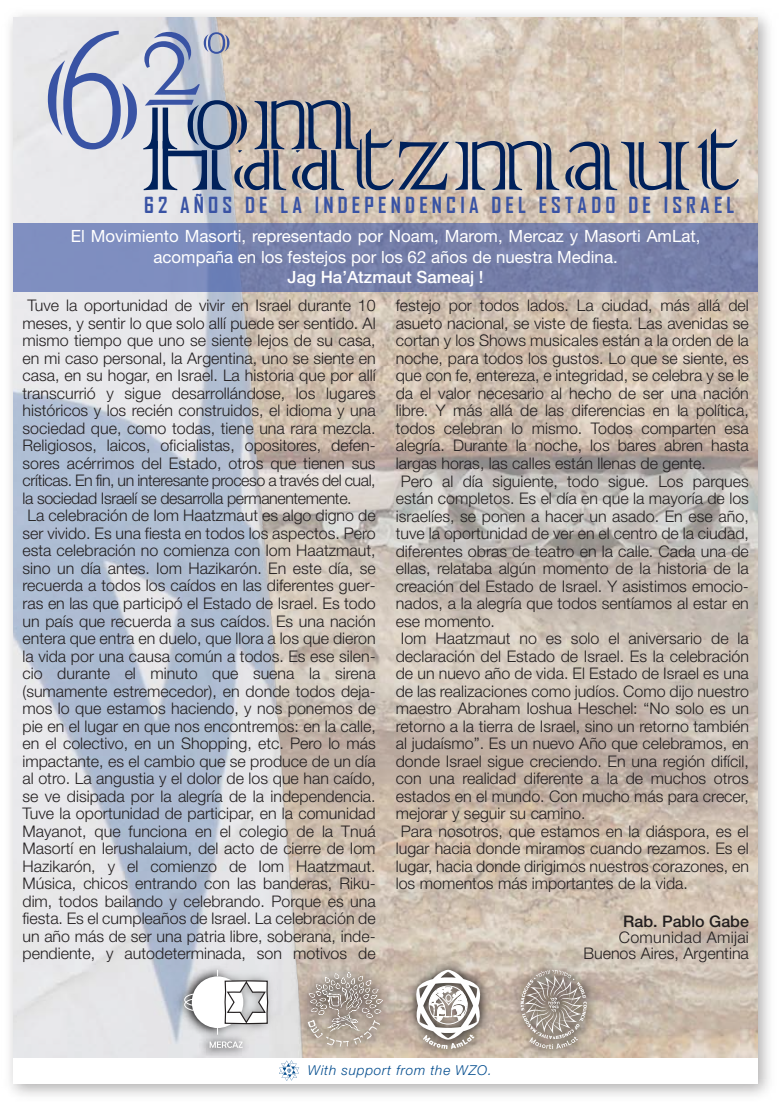
<style>
.page{position:relative;width:782px;height:1102px;background:#fff}
.page>*{position:absolute;margin:0;border:0;box-sizing:border-box;transform-origin:0 0}
.t1{font:214.12px "Colonna";color:#3953a4}
.t2{font:58.75px "Colonna";color:#3953a4}
.t3{font:700 21.25px "Agency FB";letter-spacing:.195em;color:#3953a4}
.t4{font:16.88px/20.2px "Helvetica Neue";color:#fff;text-align:center}
.t5{font:500 16.88px "Helvetica Neue";color:#fff}
.t6{font:300 16px/16.2px "Helvetica Neue";color:#231f20;text-align:right}
.t7{font:300 16px "Helvetica Neue";letter-spacing:-.025em;color:#231f20}
.t8{font:500 16px "Helvetica Neue";color:#231f20}
.t9{font:italic 300 13.62px "Helvetica Neue";letter-spacing:.055em;color:#004b8d}
</style>
<div class="page">
<img style="left:9px;top:14px;width:761px;height:1082px">
<img style="left:306px;top:17px;width:452px;height:1040px">
<img style="left:14px;top:17px;width:292px;height:1040px">
<img style="left:142px;top:961px;width:487px;height:96px">
<div style="left:192px;top:976px;width:51px;height:51px;background:#fff;border-radius:50%"></div>
<svg style="left:184px;top:993px;width:10px;height:17px"></svg>
<svg style="left:224px;top:979px;width:45px;height:45px"></svg>
<svg style="left:210px;top:1041px;width:33px;height:6px"></svg>
<svg style="left:308px;top:971px;width:75px;height:75px;background:#b3a89e"></svg>
<svg style="left:415px;top:969px;width:66px;height:79px"></svg>
<svg style="left:520px;top:969px;width:67px;height:79px;background:#aba197"></svg>
<div style="left:14px;top:1057px;width:744px;height:26px;background:#fff"></div>
<svg style="left:279px;top:1060px;width:20px;height:20px"></svg>
<svg style="left:455px;top:141px;width:104px;height:49px;background:#90939d"></svg>
<svg style="left:565px;top:142px;width:124px;height:48px;background:#8e8e95"></svg>
<svg style="left:698px;top:128px;width:41px;height:62px;background:#9c9ba0"></svg>
<svg style="left:143px;top:100px;width:306px;height:90px;background:#9a9aa3"></svg>
<svg style="left:14px;top:223px;width:744px;height:68px;background:#7782af"></svg>
<h1 class="t1" style="left:43px;top:-48px;width:160px">6<sup>2</sup></h1>
<h2 class="t2" style="left:202px;top:0;width:31px">o</h2>
<h3 class="t3" style="left:144px;top:191px;width:592px">62 AÑOS DE LA INDEPENDENCIA DEL ESTADO DE ISRAEL</h3>
<p class="t4" style="left:71px;top:226px;width:631px">El Movimiento Masorti, representado por Noam, Marom, Mercaz y Masorti AmLat, acompaña en los festejos por los 62 años de nuestra Medina.</p>
<p class="t5" style="left:288px;top:267px;width:197px">Jag Ha’Atzmaut Sameaj !</p>
<p class="t6" style="left:28px;top:297px;width:350px">Tuve la oportunidad de vivir en Israel durante 10</p>
<p class="t6" style="left:23px;top:314px;width:355px">meses, y sentir lo que solo allí puede ser sentido. Al</p>
<p class="t6" style="left:23px;top:332px;width:355px">mismo tiempo que uno se siente lejos de su casa,</p>
<p class="t6" style="left:23px;top:349px;width:355px">en mi caso personal, la Argentina, uno se siente en</p>
<p class="t6" style="left:23px;top:367px;width:355px">casa, en su hogar, en Israel. La historia que por allí</p>
<p class="t6" style="left:23px;top:384px;width:355px">transcurrió y sigue desarrollándose, los lugares</p>
<p class="t6" style="left:23px;top:402px;width:355px">históricos y los recién construidos, el idioma y una</p>
<p class="t6" style="left:23px;top:419px;width:355px">sociedad que, como todas, tiene una rara mezcla.</p>
<p class="t6" style="left:23px;top:437px;width:355px">Religiosos, laicos, oficialistas, opositores, defen-</p>
<p class="t6" style="left:23px;top:454px;width:355px">sores acérrimos del Estado, otros que tienen sus</p>
<p class="t7" style="left:23px;top:471px;width:355px">críticas. En fin, un interesante proceso a través del cual,</p>
<p class="t7" style="left:23px;top:488px;width:331px">la sociedad Israelí se desarrolla permanentemente.</p>
<p class="t6" style="left:28px;top:507px;width:350px">La celebración de Iom Haatzmaut es algo digno de</p>
<p class="t6" style="left:23px;top:524px;width:355px">ser vivido. Es una fiesta en todos los aspectos. Pero</p>
<p class="t6" style="left:23px;top:542px;width:355px">esta celebración no comienza con Iom Haatzmaut,</p>
<p class="t6" style="left:23px;top:559px;width:355px">sino un día antes. Iom Hazikarón. En este día, se</p>
<p class="t6" style="left:23px;top:577px;width:355px">recuerda a todos los caídos en las diferentes guer-</p>
<p class="t6" style="left:23px;top:594px;width:355px">ras en las que participó el Estado de Israel. Es todo</p>
<p class="t6" style="left:23px;top:612px;width:355px">un país que recuerda a sus caídos. Es una nación</p>
<p class="t6" style="left:23px;top:629px;width:355px">entera que entra en duelo, que llora a los que dieron</p>
<p class="t6" style="left:23px;top:647px;width:355px">la vida por una causa común a todos. Es ese silen-</p>
<p class="t6" style="left:23px;top:664px;width:355px">cio durante el minuto que suena la sirena</p>
<p class="t6" style="left:23px;top:682px;width:355px">(sumamente estremecedor), en donde todos deja-</p>
<p class="t6" style="left:23px;top:699px;width:355px">mos lo que estamos haciendo, y nos ponemos de</p>
<p class="t6" style="left:23px;top:717px;width:355px">pie en el lugar en que nos encontremos: en la calle,</p>
<p class="t6" style="left:23px;top:734px;width:355px">en el colectivo, en un Shopping, etc. Pero lo más</p>
<p class="t6" style="left:23px;top:752px;width:355px">impactante, es el cambio que se produce de un día</p>
<p class="t6" style="left:23px;top:769px;width:355px">al otro. La angustia y el dolor de los que han caído,</p>
<p class="t6" style="left:23px;top:787px;width:355px">se ve disipada por la alegría de la independencia.</p>
<p class="t6" style="left:23px;top:804px;width:355px">Tuve la oportunidad de participar, en la comunidad</p>
<p class="t6" style="left:23px;top:822px;width:355px">Mayanot, que funciona en el colegio de la Tnuá</p>
<p class="t6" style="left:23px;top:839px;width:355px">Masortí en Ierushalaium, del acto de cierre de Iom</p>
<p class="t6" style="left:23px;top:857px;width:355px">Hazikarón, y el comienzo de Iom Haatzmaut.</p>
<p class="t6" style="left:23px;top:874px;width:355px">Música, chicos entrando con las banderas, Riku-</p>
<p class="t6" style="left:23px;top:892px;width:355px">dim, todos bailando y celebrando. Porque es una</p>
<p class="t6" style="left:23px;top:909px;width:355px">fiesta. Es el cumpleaños de Israel. La celebración de</p>
<p class="t6" style="left:23px;top:927px;width:355px">un año más de ser una patria libre, soberana, inde-</p>
<p class="t6" style="left:23px;top:945px;width:355px">pendiente, y autodeterminada, son motivos de</p>
<p class="t6" style="left:396px;top:297px;width:355px">festejo por todos lados. La ciudad, más allá del</p>
<p class="t6" style="left:396px;top:315px;width:355px">asueto nacional, se viste de fiesta. Las avenidas se</p>
<p class="t6" style="left:396px;top:332px;width:355px">cortan y los Shows musicales están a la orden de la</p>
<p class="t6" style="left:396px;top:350px;width:354px">noche, para todos los gustos. Lo que se siente, es</p>
<p class="t6" style="left:396px;top:367px;width:355px">que con fe, entereza, e integridad, se celebra y se le</p>
<p class="t6" style="left:396px;top:385px;width:355px">da el valor necesario al hecho de ser una nación</p>
<p class="t6" style="left:396px;top:402px;width:355px">libre. Y más allá de las diferencias en la política,</p>
<p class="t6" style="left:396px;top:420px;width:355px">todos celebran lo mismo. Todos comparten esa</p>
<p class="t6" style="left:396px;top:437px;width:355px">alegría. Durante la noche, los bares abren hasta</p>
<p class="t6" style="left:396px;top:455px;width:312px">largas horas, las calles están llenas de gente.</p>
<p class="t6" style="left:401px;top:472px;width:350px">Pero al día siguiente, todo sigue. Los parques</p>
<p class="t6" style="left:396px;top:490px;width:355px">están completos. Es el día en que la mayoría de los</p>
<p class="t6" style="left:396px;top:507px;width:354px">israelíes, se ponen a hacer un asado. En ese año,</p>
<p class="t6" style="left:396px;top:525px;width:355px">tuve la oportunidad de ver en el centro de la ciudad,</p>
<p class="t6" style="left:396px;top:542px;width:355px">diferentes obras de teatro en la calle. Cada una de</p>
<p class="t6" style="left:396px;top:560px;width:355px">ellas, relataba algún momento de la historia de la</p>
<p class="t6" style="left:396px;top:577px;width:355px">creación del Estado de Israel. Y asistimos emocio-</p>
<p class="t6" style="left:396px;top:595px;width:355px">nados, a la alegría que todos sentíamos al estar en</p>
<p class="t6" style="left:396px;top:612px;width:101px">ese momento.</p>
<p class="t6" style="left:401px;top:630px;width:350px">Iom Haatzmaut no es solo el aniversario de la</p>
<p class="t6" style="left:396px;top:647px;width:355px">declaración del Estado de Israel. Es la celebración</p>
<p class="t6" style="left:396px;top:665px;width:355px">de un nuevo año de vida. El Estado de Israel es una</p>
<p class="t6" style="left:396px;top:682px;width:355px">de las realizaciones como judíos. Como dijo nuestro</p>
<p class="t6" style="left:396px;top:700px;width:355px">maestro Abraham Ioshua Heschel: “No solo es un</p>
<p class="t6" style="left:396px;top:717px;width:355px">retorno a la tierra de Israel, sino un retorno también</p>
<p class="t6" style="left:396px;top:735px;width:355px">al judaísmo”. Es un nuevo Año que celebramos, en</p>
<p class="t6" style="left:396px;top:752px;width:355px">donde Israel sigue creciendo. En una región difícil,</p>
<p class="t6" style="left:396px;top:770px;width:355px">con una realidad diferente a la de muchos otros</p>
<p class="t6" style="left:396px;top:787px;width:355px">estados en el mundo. Con mucho más para crecer,</p>
<p class="t6" style="left:396px;top:805px;width:191px">mejorar y seguir su camino.</p>
<p class="t6" style="left:401px;top:822px;width:350px">Para nosotros, que estamos en la diáspora, es el</p>
<p class="t6" style="left:396px;top:840px;width:355px">lugar hacia donde miramos cuando rezamos. Es el</p>
<p class="t6" style="left:396px;top:857px;width:355px">lugar, hacia donde dirigimos nuestros corazones, en</p>
<p class="t6" style="left:396px;top:875px;width:294px">los momentos más importantes de la vida.</p>
<p class="t8" style="left:623px;top:911px;width:127px">Rab. Pablo Gabe</p>
<p class="t6" style="left:583px;top:928px;width:167px">Comunidad Amijai<br>Buenos Aires, Argentina</p>
<p class="t9" style="left:308px;top:1061px;width:185px">With support from the WZO.</p>
</div>
